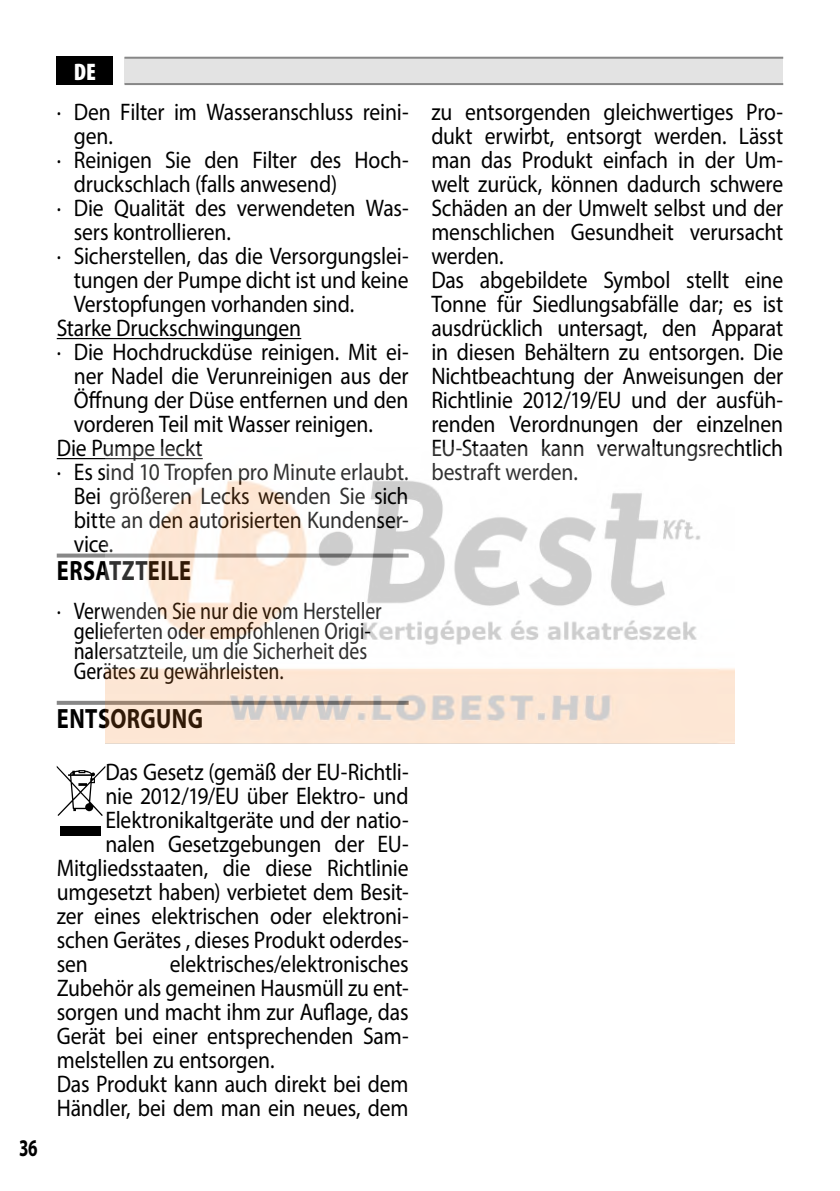
<style>
.page{position:relative;width:840px;height:1191px;background:#fff}
.page>*{position:absolute;margin:0;border:0;box-sizing:border-box;transform-origin:0 0}
.t1{font:700 28px "Myriad Pro";letter-spacing:.02em;color:#000;scale:.8 1}
.t2{font:24px/24px "Myriad Pro";letter-spacing:-.005em;color:#000;scale:.9 1}
.t3{font:semi-condensed 24px/20px "Myriad Pro";letter-spacing:-.005em;color:#000;scale:.9 1}
.t4{font:700 24px "Myriad Pro";color:#000;scale:.71 1}
.t5{font:900 condensed 24px "Myriad Pro";color:#fff}
</style>
<div class="page">
<div style="left:57px;top:57px;width:56px;height:28px;background:#000"></div>
<div style="left:124px;top:58px;width:658px;height:26px;background:#e3e3e3"></div>
<hr style="left:124px;top:57px;width:658px;height:2px;background:#878787">
<hr style="left:124px;top:83px;width:658px;height:2px;background:#878787">
<hr style="left:57px;top:338px;width:244px;height:1px;background:#000">
<hr style="left:57px;top:458px;width:146px;height:1px;background:#000">
<svg style="left:57px;top:553px;width:48px;height:4px"></svg>
<svg style="left:57px;top:701px;width:48px;height:4px"></svg>
<div style="left:61px;top:826px;width:40px;height:10px;background:#000"></div>
<svg style="left:57px;top:766px;width:48px;height:50px"></svg>
<img style="left:105px;top:458px;width:629px;height:285px">
<p class="t4" style="left:19px;top:1132px;width:27px">36</p>
<p class="t5" style="left:74px;top:56px;width:24px">DE</p>
<p class="t2" style="left:57px;top:100px;width:392px">· Den Filter im Wasseranschluss reini-</p>
<p class="t2" style="left:74px;top:124px;width:45px">gen.</p>
<p class="t2" style="left:57px;top:148px;width:392px">· Reinigen Sie den Filter des Hoch-</p>
<p class="t2" style="left:74px;top:172px;width:294px">druckschlach (falls anwesend)</p>
<p class="t2" style="left:57px;top:196px;width:392px">· Die Qualität des verwendeten Was-</p>
<p class="t2" style="left:74px;top:220px;width:176px">sers kontrollieren.</p>
<p class="t2" style="left:57px;top:244px;width:392px">· Sicherstellen, das die Versorgungslei-</p>
<p class="t2" style="left:74px;top:268px;width:373px">tungen der Pumpe dicht ist und keine</p>
<p class="t2" style="left:74px;top:292px;width:313px">Verstopfungen vorhanden sind.</p>
<p class="t2" style="left:57px;top:316px;width:273px">Starke Druckschwingungen</p>
<p class="t2" style="left:57px;top:340px;width:392px">· Die Hochdruckdüse reinigen. Mit ei-</p>
<p class="t2" style="left:74px;top:364px;width:373px">ner Nadel die Verunreinigen aus der</p>
<p class="t2" style="left:74px;top:388px;width:373px">Öffnung der Düse entfernen und den</p>
<p class="t2" style="left:74px;top:412px;width:333px">vorderen Teil mit Wasser reinigen.</p>
<p class="t2" style="left:57px;top:436px;width:164px">Die Pumpe leckt</p>
<p class="t2" style="left:57px;top:460px;width:392px">· Es sind 10 Tropfen pro Minute erlaubt.</p>
<p class="t2" style="left:74px;top:484px;width:373px">Bei größeren Lecks wenden Sie sich</p>
<p class="t2" style="left:74px;top:508px;width:373px">bitte an den autorisierten Kundenser-</p>
<p class="t2" style="left:74px;top:532px;width:45px">vice.</p>
<p class="t1" style="left:57px;top:552px;width:169px">ERSATZTEILE</p>
<p class="t3" style="left:74px;top:602px;width:343px;text-indent:-17px">· Verwenden Sie nur die vom Hersteller gelieferten oder empfohlenen Origi&shy;nalersatzteile, um die Sicherheit des Gerätes zu gewährleisten.</p>
<p class="t1" style="left:57px;top:700px;width:184px">ENTSORGUNG</p>
<p class="t2" style="left:105px;top:759px;width:338px">Das Gesetz (gemäß der EU-Richtli-</p>
<p class="t2" style="left:105px;top:783px;width:338px">nie 2012/19/EU über Elektro- und</p>
<p class="t2" style="left:105px;top:807px;width:338px">Elektronikaltgeräte und der natio-</p>
<p class="t2" style="left:105px;top:831px;width:338px">nalen Gesetzgebungen der EU-</p>
<p class="t2" style="left:57px;top:855px;width:392px">Mitgliedsstaaten, die diese Richtlinie</p>
<p class="t2" style="left:57px;top:879px;width:392px">umgesetzt haben) verbietet dem Besit-</p>
<p class="t2" style="left:57px;top:903px;width:392px">zer eines elektrischen oder elektroni-</p>
<p class="t2" style="left:57px;top:927px;width:392px">schen Gerätes , dieses Produkt oderdes-</p>
<p class="t2" style="left:57px;top:951px;width:36px">sen</p>
<p class="t2" style="left:57px;top:951px;width:392px;text-indent:113px">elektrisches/elektronisches Zubehör als gemeinen Hausmüll zu ent&shy;sorgen und macht ihm zur Auflage, das Gerät bei einer entsprechenden Sam&shy;melstellen zu entsorgen.<br>Das Produkt kann auch direkt bei dem Händler, bei dem man ein neues, dem</p>
<p class="t2" style="left:431px;top:100px;width:392px">zu entsorgenden gleichwertiges Pro&shy;dukt erwirbt, entsorgt werden. Lässt man das Produkt einfach in der Um&shy;welt zurück, können dadurch schwere Schäden an der Umwelt selbst und der menschlichen Gesundheit verursacht werden.<br>Das abgebildete Symbol stellt eine Tonne für Siedlungsabfälle dar; es ist ausdrücklich untersagt, den Apparat in diesen Behältern zu entsorgen. Die Nichtbeachtung der Anweisungen der Richtlinie 2012/19/EU und der ausfüh&shy;renden Verordnungen der einzelnen EU-Staaten kann verwaltungsrechtlich bestraft werden.</p>
</div>
